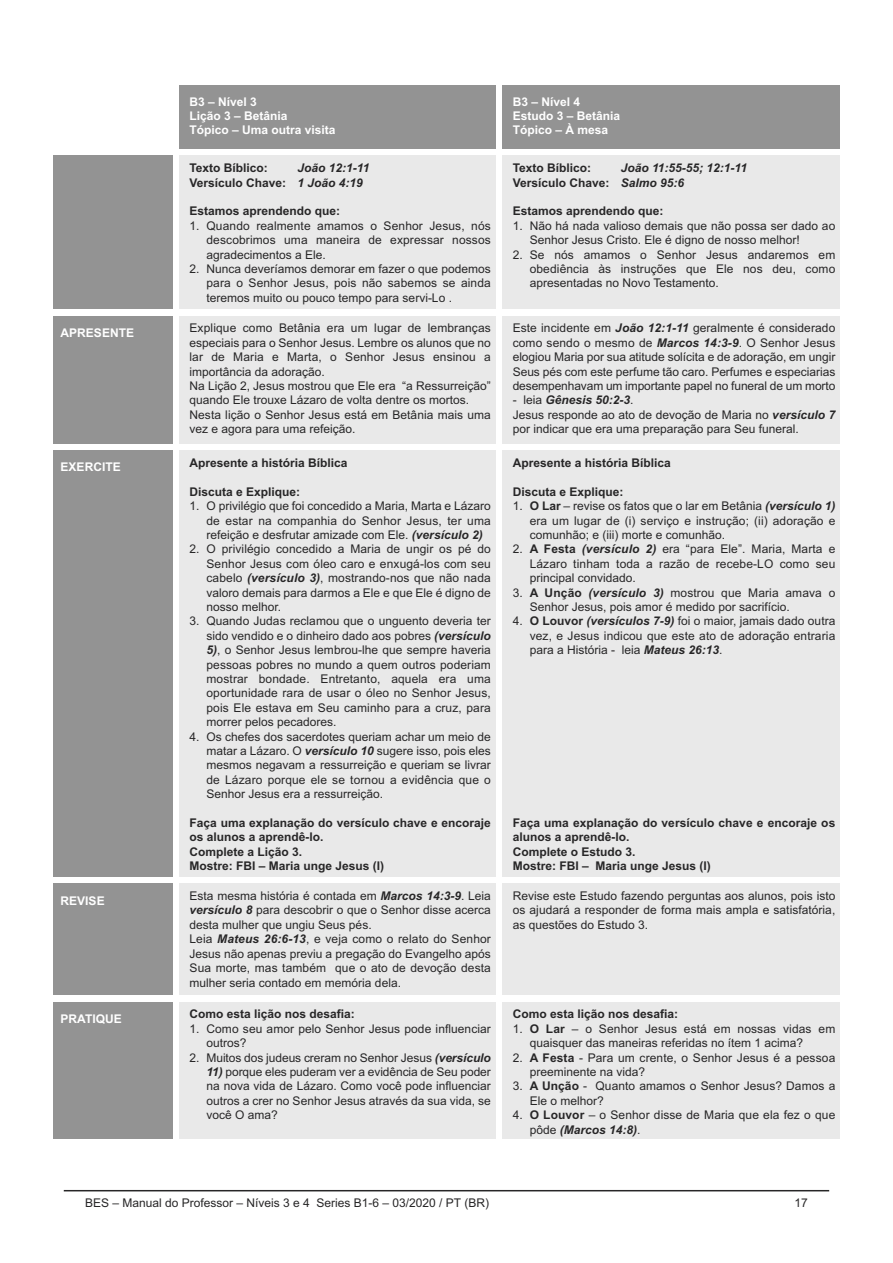
<style>
.page{position:relative;width:893px;height:1263px;background:#fff}
.page>*{position:absolute;margin:0;border:0;box-sizing:border-box;transform-origin:0 0}
.t1{font:12px/14.4px "Arial";color:#272627;text-align:justify}
.t2{font:700 12px/14.4px "Arial";color:#272627}
.t3{font:700 12px/14.4px "Arial";color:#fff}
.t4{font:italic 700 12px/14.4px "Arial";color:#272627}
.s1{font-style:normal}
.s2{font-weight:700;font-style:italic}
.s3{font-weight:700}
</style>
<div class="page">
<hr style="left:64px;top:1190px;width:765px;height:1px;background:#272627">
<div style="left:179px;top:85px;width:316px;height:64px;background:#939393"></div>
<div style="left:502px;top:85px;width:338px;height:64px;background:#939393"></div>
<div style="left:53px;top:156px;width:119px;height:153px;background:#939393"></div>
<div style="left:179px;top:156px;width:316px;height:153px;background:#e9e9e9"></div>
<div style="left:502px;top:156px;width:338px;height:153px;background:#e9e9e9"></div>
<div style="left:53px;top:316px;width:119px;height:128px;background:#939393"></div>
<div style="left:179px;top:316px;width:316px;height:128px;background:#e9e9e9"></div>
<div style="left:502px;top:316px;width:338px;height:128px;background:#e9e9e9"></div>
<div style="left:53px;top:451px;width:119px;height:426px;background:#939393"></div>
<div style="left:179px;top:451px;width:316px;height:426px;background:#e9e9e9"></div>
<div style="left:502px;top:451px;width:338px;height:426px;background:#e9e9e9"></div>
<div style="left:53px;top:884px;width:119px;height:111px;background:#939393"></div>
<div style="left:179px;top:884px;width:316px;height:111px;background:#e9e9e9"></div>
<div style="left:502px;top:884px;width:338px;height:111px;background:#e9e9e9"></div>
<div style="left:53px;top:1002px;width:119px;height:137px;background:#939393"></div>
<div style="left:179px;top:1002px;width:316px;height:137px;background:#e9e9e9"></div>
<div style="left:502px;top:1002px;width:338px;height:137px;background:#e9e9e9"></div>
<p class="t3" style="left:190px;top:94px;width:148px">B3 – Nível 3<br>Lição 3 – Betânia<br>Tópico – Uma outra visita</p>
<p class="t3" style="left:513px;top:94px;width:109px">B3 – Nível 4<br>Estudo 3 – Betânia<br>Tópico – À mesa</p>
<p class="t2" style="left:190px;top:161px;width:80px">Texto Bíblico:</p>
<p class="t2" style="left:513px;top:161px;width:80px">Texto Bíblico:</p>
<p class="t4" style="left:190px;top:161px;width:181px;text-indent:108px">João 12:1-11<br><span class="s1">Versículo Chave:</span> 1 João 4:19</p>
<p class="t2" style="left:190px;top:204px;width:152px">Estamos aprendendo que:</p>
<p class="t1" style="left:207px;top:218px;width:286px;text-indent:-17px">1. Quando realmente amamos o Senhor Jesus, nós descobrimos uma maneira de expressar nossos agradecimentos a Ele.</p>
<p class="t1" style="left:207px;top:262px;width:286px;text-indent:-17px">2. Nunca deveríamos demorar em fazer o que podemos para o Senhor Jesus, pois não sabemos se ainda teremos muito ou pouco tempo para servi-Lo .</p>
<p class="t4" style="left:513px;top:161px;width:236px;text-indent:108px">João 11:55-55; 12:1-11<br><span class="s1">Versículo Chave:</span> Salmo 95:6</p>
<p class="t2" style="left:513px;top:204px;width:152px">Estamos aprendendo que:</p>
<p class="t1" style="left:530px;top:218px;width:307px;text-indent:-17px">1. Não há nada valioso demais que não possa ser dado ao<br>Senhor Jesus Cristo. Ele é digno de nosso melhor!</p>
<p class="t1" style="left:530px;top:247px;width:307px;text-indent:-17px">2. Se nós amamos o Senhor Jesus andaremos em obediência às instruções que Ele nos deu, como apresentadas no Novo Testamento.</p>
<p class="t3" style="left:61px;top:325px;width:75px">APRESENTE</p>
<p class="t1" style="left:190px;top:321px;width:303px;text-align:left">Explique como Betânia era um lugar de lembranças especiais para o Senhor Jesus. Lembre os alunos que no lar de Maria e Marta, o Senhor Jesus ensinou a importância da adoração.<br>Na Lição 2, Jesus mostrou que Ele era “a Ressurreição” quando Ele trouxe Lázaro de volta dentre os mortos.<br>Nesta lição o Senhor Jesus está em Betânia mais uma vez e agora para uma refeição.</p>
<p class="t1" style="left:513px;top:321px;width:324px">Este incidente em <span class="s2">João 12:1-11</span> geralmente é considerado como sendo o mesmo de <span class="s2">Marcos 14:3-9</span>. O Senhor Jesus elogiou Maria por sua atitude solícita e de adoração, em ungir Seus pés com este perfume tão caro. Perfumes e especiarias desempenhavam um importante papel no funeral de um morto</p>
<p class="t1" style="left:513px;top:393px;width:324px;text-align:left">- leia <span class="s2">Gênesis 50:2-3</span>.<br>Jesus responde ao ato de devoção de Maria no <span class="s2">versículo 7 </span>por indicar que era uma preparação para Seu funeral.</p>
<p class="t3" style="left:61px;top:460px;width:62px">EXERCITE</p>
<p class="t2" style="left:190px;top:456px;width:160px">Apresente a história Bíblica</p>
<p class="t2" style="left:190px;top:484px;width:112px">Discuta e Explique:</p>
<p class="t1" style="left:207px;top:499px;width:286px;text-indent:-17px">1. O privilégio que foi concedido a Maria, Marta e Lázaro de estar na companhia do Senhor Jesus, ter uma refeição e desfrutar amizade com Ele. <span class="s2">(versículo 2)</span></p>
<p class="t1" style="left:207px;top:542px;width:286px;text-indent:-17px">2. O privilégio concedido a Maria de ungir os pé do Senhor Jesus com óleo caro e enxugá-los com seu cabelo <span class="s2">(versículo 3)</span>, mostrando-nos que não nada valoro demais para darmos a Ele e que Ele é digno de nosso melhor.</p>
<p class="t1" style="left:207px;top:614px;width:286px;text-indent:-17px">3. Quando Judas reclamou que o unguento deveria ter sido vendido e o dinheiro dado aos pobres <span class="s2">(versículo 5)</span>, o Senhor Jesus lembrou-lhe que sempre haveria pessoas pobres no mundo a quem outros poderiam mostrar bondade. Entretanto, aquela era uma oportunidade rara de usar o óleo no Senhor Jesus, pois Ele estava em Seu caminho para a cruz, para morrer pelos pecadores.</p>
<p class="t1" style="left:207px;top:729px;width:286px;text-indent:-17px">4. Os chefes dos sacerdotes queriam achar um meio de matar a Lázaro. O <span class="s2">versículo 10</span> sugere isso, pois eles mesmos negavam a ressurreição e queriam se livrar de Lázaro porque ele se tornou a evidência que o Senhor Jesus era a ressurreição.</p>
<p class="t2" style="left:190px;top:816px;width:303px">Faça uma explanação do versículo chave e encoraje os alunos a aprendê-lo.<br>Complete a Lição 3.<br>Mostre: FBI – Maria unge Jesus (I)</p>
<p class="t2" style="left:513px;top:456px;width:160px">Apresente a história Bíblica</p>
<p class="t2" style="left:513px;top:484px;width:112px">Discuta e Explique:</p>
<p class="t1" style="left:530px;top:499px;width:307px;text-indent:-17px">1. <span class="s3">O Lar</span> – revise os fatos que o lar em Betânia <span class="s2">(versículo 1) </span>era um lugar de (i) serviço e instrução; (ii) adoração e comunhão; e (iii) morte e comunhão.</p>
<p class="t1" style="left:530px;top:542px;width:307px;text-indent:-17px">2. <span class="s3">A Festa</span> <span class="s2">(versículo 2)</span> era “para Ele”. Maria, Marta e Lázaro tinham toda a razão de recebe-LO como seu principal convidado.</p>
<p class="t1" style="left:530px;top:585px;width:307px;text-indent:-17px">3. <span class="s3">A Unção</span> <span class="s2">(versículo 3)</span> mostrou que Maria amava o<br>Senhor Jesus, pois amor é medido por sacrifício.</p>
<p class="t1" style="left:530px;top:614px;width:307px;text-indent:-17px">4. <span class="s3">O Louvor</span> <span class="s2">(versículos 7-9)</span> foi o maior, jamais dado outra vez, e Jesus indicou que este ato de adoração entraria para a História - leia <span class="s2">Mateus 26:13</span>.</p>
<p class="t2" style="left:513px;top:816px;width:324px">Faça uma explanação do versículo chave e encoraje os alunos a aprendê-lo.<br>Complete o Estudo 3.<br>Mostre: FBI – Maria unge Jesus (I)</p>
<p class="t3" style="left:61px;top:893px;width:46px">REVISE</p>
<p class="t1" style="left:190px;top:889px;width:303px;text-align:left">Esta mesma história é contada em <span class="s2">Marcos 14:3-9</span>. Leia <span class="s2">versículo 8</span> para descobrir o que o Senhor disse acerca desta mulher que ungiu Seus pés.<br>Leia <span class="s2">Mateus 26:6-13</span>, e veja como o relato do Senhor Jesus não apenas previu a pregação do Evangelho após Sua morte, mas também que o ato de devoção desta mulher seria contado em memória dela.</p>
<p class="t1" style="left:513px;top:889px;width:324px">Revise este Estudo fazendo perguntas aos alunos, pois isto os ajudará a responder de forma mais ampla e satisfatória, as questões do Estudo 3.</p>
<p class="t3" style="left:61px;top:1011px;width:63px">PRATIQUE</p>
<p class="t2" style="left:190px;top:1007px;width:167px">Como esta lição nos desafia:</p>
<p class="t1" style="left:207px;top:1021px;width:286px;text-indent:-17px">1. Como seu amor pelo Senhor Jesus pode influenciar outros?</p>
<p class="t1" style="left:190px;top:1050px;width:303px">2. Muitos dos judeus creram no Senhor Jesus <span class="s2">(versículo</span></p>
<p class="t1" style="left:207px;top:1065px;width:286px"><span class="s2">11)</span> porque eles puderam ver a evidência de Seu poder na nova vida de Lázaro. Como você pode influenciar outros a crer no Senhor Jesus através da sua vida, se você O ama?</p>
<p class="t2" style="left:513px;top:1007px;width:167px">Como esta lição nos desafia:</p>
<p class="t1" style="left:530px;top:1021px;width:307px;text-indent:-17px">1. <span class="s3">O Lar</span> – o Senhor Jesus está em nossas vidas em quaisquer das maneiras referidas no ítem 1 acima?</p>
<p class="t1" style="left:530px;top:1050px;width:307px;text-indent:-17px">2. <span class="s3">A Festa</span> - Para um crente, o Senhor Jesus é a pessoa preeminente na vida?</p>
<p class="t1" style="left:530px;top:1079px;width:307px;text-indent:-17px">3. <span class="s3">A Unção</span> - Quanto amamos o Senhor Jesus? Damos a<br>Ele o melhor?</p>
<p class="t1" style="left:530px;top:1108px;width:307px;text-indent:-17px">4. <span class="s3">O Louvor</span> – o Senhor disse de Maria que ela fez o que pôde <span class="s2">(Marcos 14:8)</span>.</p>
<p class="t1" style="left:85px;top:1195px;width:405px">BES – Manual do Professor – Níveis 3 e 4 Series B1-6 – 03/2020 / PT (BR)</p>
<p class="t1" style="left:795px;top:1195px;width:15px">17</p>
</div>
